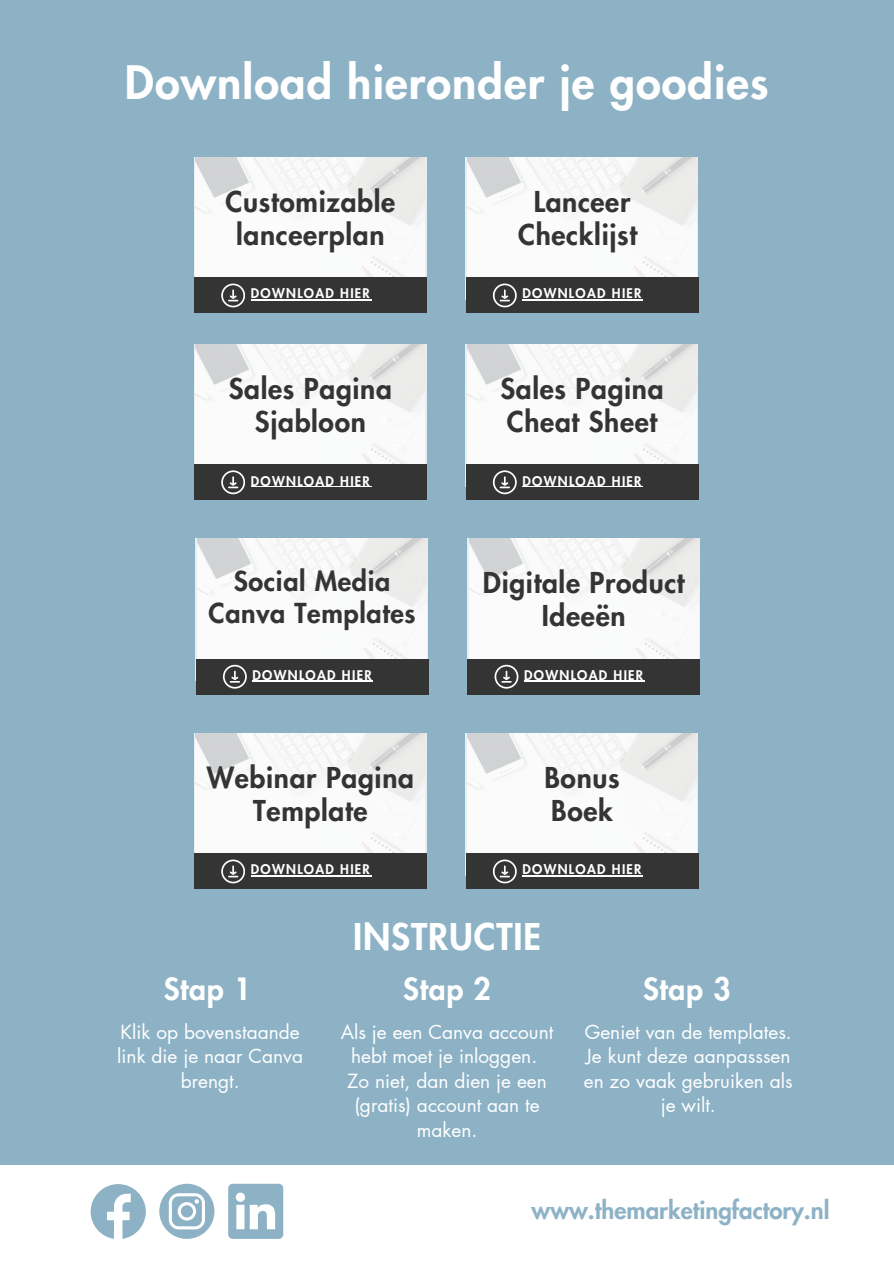
<style>
.page{position:relative;width:894px;height:1264px;background:#fff}
.page>*{position:absolute;margin:0;border:0;box-sizing:border-box;transform-origin:0 0}
.t1{font:800 45px "Futura LT Pro";letter-spacing:.025em;color:#fff}
.t2{font:800 36px "Futura LT Pro";letter-spacing:.025em;color:#fff}
.t3{font:800 30px "Futura LT Pro";letter-spacing:.025em;color:#fff}
.t4{font:800 28.05px/33.3px "Futura LT Pro";letter-spacing:.025em;color:#343434;text-align:center}
.t5{font:800 26.85px/31.7px "Futura LT Pro";letter-spacing:.025em;color:#343434;text-align:center}
.t6{font:800 24px "Futura LT Pro";color:#8db2c6}
.t7{font:19.05px/24.6px "Futura LT Pro";color:#fff;text-align:center}
.t8{font:800 13.05px "Futura LT Pro";letter-spacing:.1em;color:#fff}
</style>
<div class="page">
<div style="left:0;top:0;width:893px;height:1263px;background:#8db2c6"></div>
<div style="left:0;top:1164px;width:893px;height:99px;background:#fff"></div>
<svg style="left:91px;top:1184px;width:55px;height:54px"></svg>
<svg style="left:159px;top:1183px;width:55px;height:55px"></svg>
<svg style="left:228px;top:1183px;width:55px;height:55px"></svg>
<svg style="left:465px;top:157px;width:233px;height:120px;background:#f4f5f5"></svg>
<div style="left:465px;top:277px;width:233px;height:36px;background:#343434"></div>
<svg style="left:492px;top:283px;width:24px;height:24px"></svg>
<hr style="left:522px;top:299px;width:120px;height:1px;background:#fff">
<svg style="left:194px;top:157px;width:232px;height:120px;background:#f4f5f5"></svg>
<div style="left:194px;top:277px;width:232px;height:36px;background:#343434"></div>
<svg style="left:221px;top:283px;width:24px;height:24px"></svg>
<hr style="left:251px;top:299px;width:120px;height:1px;background:#fff">
<svg style="left:465px;top:344px;width:233px;height:120px;background:#f4f5f5"></svg>
<div style="left:465px;top:464px;width:233px;height:36px;background:#343434"></div>
<svg style="left:492px;top:470px;width:24px;height:24px"></svg>
<hr style="left:522px;top:486px;width:120px;height:1px;background:#fff">
<svg style="left:194px;top:344px;width:232px;height:120px;background:#f4f5f5"></svg>
<div style="left:194px;top:464px;width:232px;height:36px;background:#343434"></div>
<svg style="left:221px;top:470px;width:24px;height:24px"></svg>
<hr style="left:251px;top:486px;width:120px;height:1px;background:#fff">
<svg style="left:467px;top:538px;width:232px;height:120px;background:#f4f5f5"></svg>
<div style="left:467px;top:658px;width:233px;height:36px;background:#343434"></div>
<svg style="left:494px;top:664px;width:24px;height:24px"></svg>
<hr style="left:524px;top:680px;width:120px;height:1px;background:#fff">
<svg style="left:196px;top:538px;width:232px;height:120px;background:#f4f5f5"></svg>
<div style="left:196px;top:658px;width:232px;height:36px;background:#343434"></div>
<svg style="left:223px;top:664px;width:23px;height:24px"></svg>
<hr style="left:252px;top:680px;width:121px;height:1px;background:#fff">
<svg style="left:465px;top:733px;width:233px;height:120px;background:#f4f5f5"></svg>
<div style="left:465px;top:853px;width:233px;height:36px;background:#343434"></div>
<svg style="left:492px;top:859px;width:24px;height:24px"></svg>
<hr style="left:522px;top:875px;width:120px;height:1px;background:#fff">
<svg style="left:194px;top:733px;width:232px;height:120px;background:#f4f5f5"></svg>
<div style="left:194px;top:853px;width:232px;height:36px;background:#343434"></div>
<svg style="left:221px;top:859px;width:24px;height:24px"></svg>
<hr style="left:251px;top:875px;width:120px;height:1px;background:#fff">
<p class="t1" style="left:125px;top:62px;width:645px">Download hieronder je goodies</p>
<p class="t4" style="left:225px;top:186px;width:171px">Customizable lanceerplan</p>
<h3 class="t8" style="left:251px;top:287px;width:120px">DOWNLOAD HIER</h3>
<p class="t4" style="left:229px;top:373px;width:165px">Sales Pagina<br>Sjabloon</p>
<p class="t8" style="left:251px;top:475px;width:120px">DOWNLOAD HIER</p>
<p class="t5" style="left:208px;top:566px;width:208px">Social Media<br>Canva Templates</p>
<h3 class="t8" style="left:252px;top:669px;width:120px">DOWNLOAD HIER</h3>
<p class="t4" style="left:207px;top:761px;width:209px">Webinar Pagina<br>Template</p>
<p class="t8" style="left:251px;top:863px;width:120px">DOWNLOAD HIER</p>
<h3 class="t4" style="left:518px;top:186px;width:120px">Lanceer<br>Checklijst</h3>
<p class="t8" style="left:522px;top:287px;width:120px">DOWNLOAD HIER</p>
<p class="t4" style="left:500px;top:373px;width:165px;text-align:left">Sales Pagina<br>Cheat Sheet</p>
<p class="t8" style="left:522px;top:475px;width:120px">DOWNLOAD HIER</p>
<h3 class="t4" style="left:482px;top:567px;width:203px">Digitale Product<br>Ideeën</h3>
<p class="t8" style="left:524px;top:669px;width:120px">DOWNLOAD HIER</p>
<p class="t4" style="left:544px;top:761px;width:77px;text-align:left">Bonus<br>Boek</p>
<p class="t8" style="left:522px;top:863px;width:120px">DOWNLOAD HIER</p>
<p class="t2" style="left:353px;top:919px;width:189px">INSTRUCTIE</p>
<p class="t3" style="left:164px;top:975px;width:89px">Stap 1</p>
<h3 class="t3" style="left:403px;top:975px;width:89px">Stap 2</h3>
<h3 class="t7" style="left:117px;top:1020px;width:187px">Klik op bovenstaande link die je naar Canva brengt.</h3>
<p class="t7" style="left:341px;top:1020px;width:214px">Als je een Canva account hebt moet je inloggen.<br>Zo niet, dan dien je een (gratis) account aan te maken.</p>
<p class="t3" style="left:643px;top:975px;width:89px">Stap 3</p>
<p class="t7" style="left:583px;top:1020px;width:210px">Geniet van de templates.<br>Je kunt deze aanpasssen en zo vaak gebruiken als je wilt.</p>
<p class="t6" style="left:531px;top:1198px;width:299px">www.themarketingfactory.nl</p>
</div>
